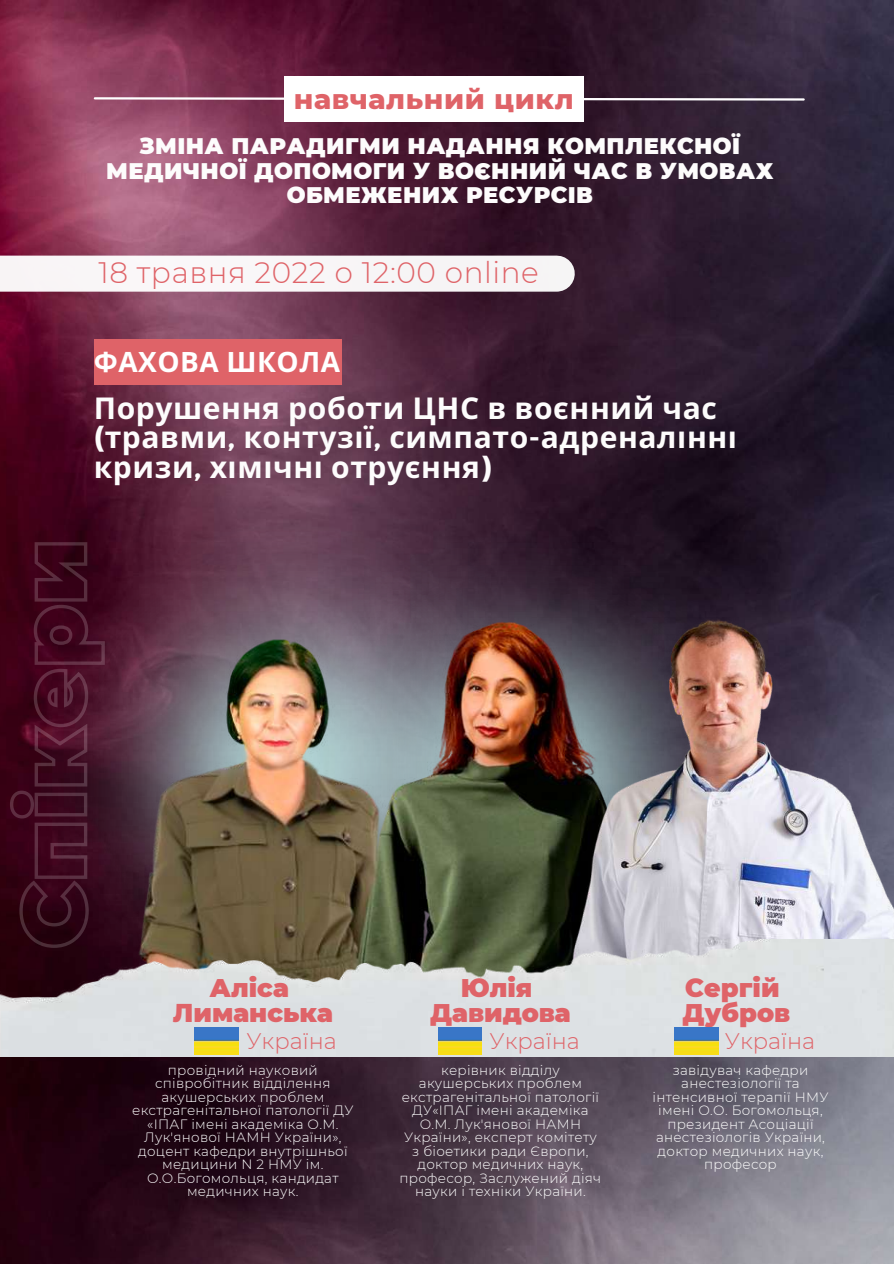
<style>
.page{position:relative;width:894px;height:1264px;background:#fff}
.page>*{position:absolute;margin:0;border:0;box-sizing:border-box;transform-origin:0 0}
.t1{font:700 30px/29.2px "Noto Sans";letter-spacing:.02em;color:#fdfcfc}
.t2{font:300 29.55px "Montserrat";letter-spacing:.02em;color:#df6368}
.t3{font:800 28.05px "Montserrat";letter-spacing:.02em;color:#df6368}
.t4{font:700 27.9px "Noto Sans";letter-spacing:.02em;color:#fff}
.t5{font:900 25.5px/24.8px "Montserrat";color:#df6368;text-align:center}
.t6{font:900 22.5px/24.8px "Montserrat";letter-spacing:.02em;color:#fdfcfc;text-align:center}
.t7{font:300 22.5px "Montserrat";color:#df6368}
.t8{font:300 13.5px/13.5px "Montserrat";letter-spacing:.02em;color:#fff;text-align:center}
.s1{font-family:"Montserrat"}
</style>
<div class="page">
<img style="left:0;top:0;width:893px;height:1263px">
<div style="left:0;top:255px;width:556px;height:37px;background:#f8f5f7"></div>
<div style="left:94px;top:339px;width:247px;height:45px;background:#df6368"></div>
<img style="left:550px;top:514px;width:232px;height:99px">
<img style="left:23px;top:504px;width:527px;height:435px">
<img style="left:124px;top:592px;width:497px;height:347px">
<img style="left:545px;top:613px;width:348px;height:326px">
<div style="left:284px;top:76px;width:300px;height:45px;background:#fff"></div>
<svg style="left:93px;top:96px;width:712px;height:6px"></svg>
<img style="left:0;top:939px;width:893px;height:117px">
<svg style="left:8px;top:540px;width:98px;height:409px;background:#3f0b20"></svg>
<img style="left:195px;top:1027px;width:44px;height:27px">
<img style="left:438px;top:1027px;width:44px;height:27px">
<img style="left:674px;top:1027px;width:44px;height:27px">
<h3 class="t3" style="left:294px;top:81px;width:281px">навчальний цикл</h3>
<h3 class="t6" style="left:106px;top:133px;width:668px">ЗМІНА ПАРАДИГМИ НАДАННЯ КОМПЛЕКСНОЇ<br>МЕДИЧНОЇ ДОПОМОГИ У ВОЄННИЙ ЧАС В УМОВАХ<br>ОБМЕЖЕНИХ РЕСУРСІВ</h3>
<h2 class="t2" style="left:98px;top:254px;width:442px">18 травня 2022 о 12:00 online</h2>
<h3 class="t4" style="left:94px;top:342px;width:248px">ФАХОВА ШКОЛА</h3>
<h1 class="t1" style="left:94px;top:393px;width:640px">Порушення роботи ЦНС в воєнний час <span class="s1">(</span>травми<span class="s1">,</span> контузії<span class="s1">,</span> симпато<span class="s1">-</span>адреналі нні кризи<span class="s1">,</span> хі мічні отруєння<span class="s1">)</span></h1>
<h3 class="t5" style="left:173px;top:975px;width:162px">Аліса<br>Лиманська</h3>
<h3 class="t5" style="left:430px;top:975px;width:142px">Юлія<br>Давидова</h3>
<h3 class="t5" style="left:682px;top:975px;width:109px;text-align:left">Сергій<br>Дубров</h3>
<h3 class="t7" style="left:246px;top:1027px;width:92px">Україна</h3>
<h3 class="t7" style="left:489px;top:1027px;width:92px">Україна</h3>
<p class="t8" style="left:652px;top:1062px;width:177px">завідувач кафедри анестезіології та інтенсивної терапії НМУ імені О.О. Богомольця, президент Асоціації анестезіологів України, доктор медичних наук, професор</p>
<h3 class="t7" style="left:724px;top:1027px;width:92px">Україна</h3>
<p class="t8" style="left:132px;top:1062px;width:223px">провідний науковий співробітник відділення акушерських проблем екстрагенітальної патології ДУ «ІПАГ імені академіка О.М.<br>Лук'янової НАМН України», доцент кафедри внутрішньої медицини N 2 НМУ ім.<br>О.О.Богомольця, кандидат медичних наук.</p>
<p class="t8" style="left:399px;top:1062px;width:203px">керівник відділу акушерських проблем екстрагенітальної патології<br>ДУ«ІПАГ імені академіка<br>О.М. Лук'янової НАМН<br>України», експерт комітету з біоетики ради Європи, доктор медичних наук, професор, Заслужений діяч науки і техніки України.</p>
</div>
